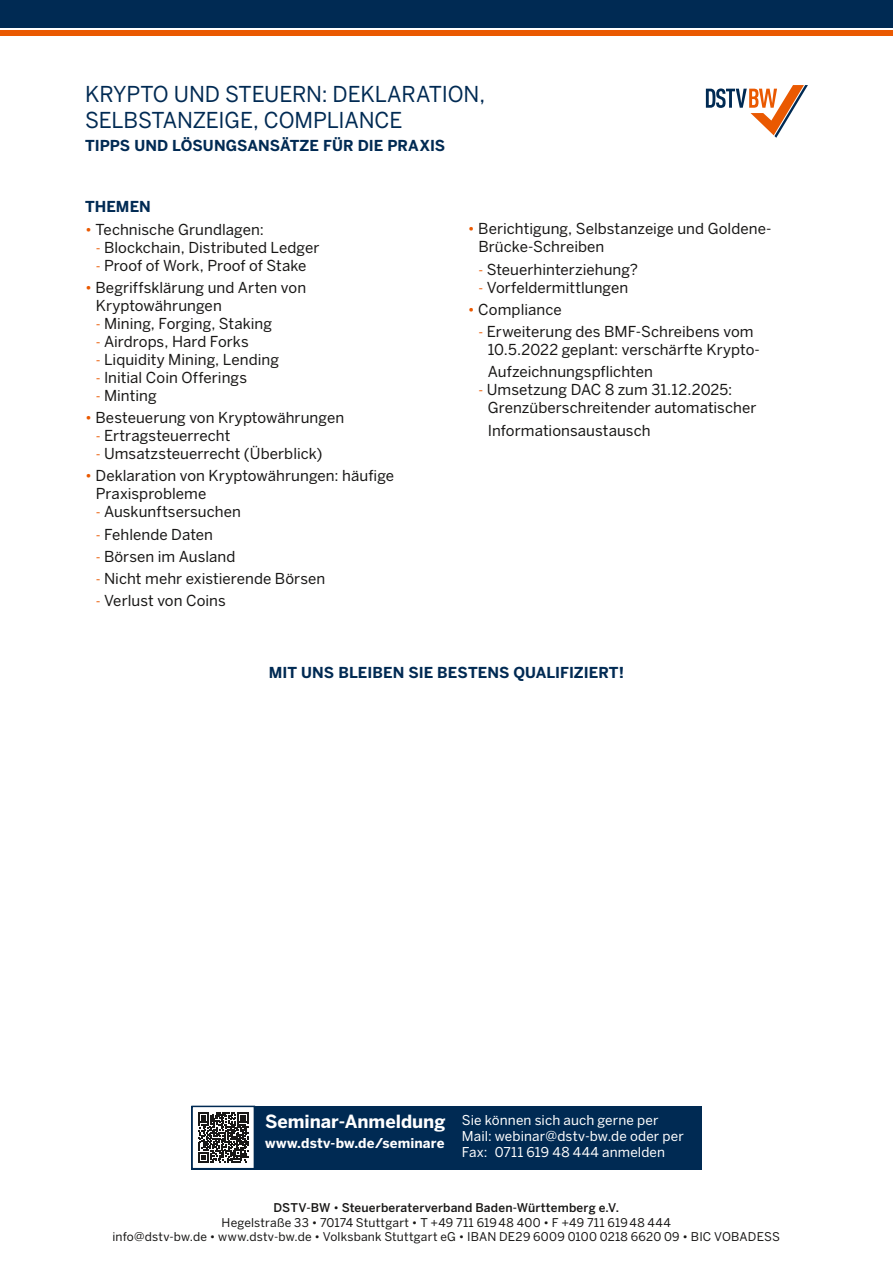
<style>
.page{position:relative;width:893px;height:1263px;background:#fff}
.page>*{position:absolute;margin:0;border:0;box-sizing:border-box;transform-origin:0 0}
.t1{font:21.75px/26.1px "Benton Sans";letter-spacing:-.01em;color:#002a53}
.t2{font:700 18px "Benton Sans";color:#fff}
.t3{font:15px/18px "Benton Sans";letter-spacing:.005em;color:#181716}
.t4{font:700 15px "Benton Sans";color:#002a53}
.t5{font:13.5px/16.2px "Benton Sans";letter-spacing:.01em;color:#fff}
.t6{font:700 13.5px "Benton Sans";letter-spacing:.01em;color:#fff}
.t7{font:12px/14.4px "Benton Sans";letter-spacing:.015em;color:#181716;text-align:center}
.s1{color:#ea5901}
.s2{font-size:13.5px;color:#ea5901}
.s3{font-weight:500}
</style>
<div class="page">
<div style="left:0;top:0;width:893px;height:28px;background:#002a53"></div>
<div style="left:0;top:31px;width:893px;height:5px;background:#ea5901"></div>
<div style="left:191px;top:1106px;width:511px;height:63px;background:#002a53"></div>
<div style="left:192px;top:1106px;width:62px;height:63px;background:#fff"></div>
<svg style="left:198px;top:1112px;width:50px;height:50px"></svg>
<div style="left:191px;top:1106px;width:64px;height:63px;border:2px solid #002a53"></div>
<svg style="left:706px;top:85px;width:102px;height:53px"></svg>
<h1 class="t1" style="left:85px;top:81px;width:402px">KRYPTO UND STEUERN: DEKLARATION,<br>SELBSTANZEIGE, COMPLIANCE</h1>
<p class="t4" style="left:85px;top:137px;width:362px">TIPPS UND LÖSUNGSANSÄTZE FÜR DIE PRAXIS</p>
<p class="t4" style="left:85px;top:198px;width:67px">THEMEN</p>
<p class="t3" style="left:85px;top:220px;width:180px"><span class="s1">•</span> Technische Grundlagen:</p>
<p class="t3" style="left:96px;top:238px;width:225px"><span class="s2">-</span> Blockchain, Distributed Ledger</p>
<p class="t3" style="left:96px;top:256px;width:212px"><span class="s2">-</span> Proof of Work, Proof of Stake</p>
<p class="t3" style="left:96px;top:278px;width:212px;text-indent:-11px"><span class="s1">•</span> Begriffsklärung und Arten von<br>Kryptowährungen</p>
<p class="t3" style="left:96px;top:314px;width:178px"><span class="s2">-</span> Mining, Forging, Staking</p>
<p class="t3" style="left:96px;top:332px;width:155px"><span class="s2">-</span> Airdrops, Hard Forks</p>
<p class="t3" style="left:96px;top:350px;width:185px"><span class="s2">-</span> Liquidity Mining, Lending</p>
<p class="t3" style="left:96px;top:368px;width:153px"><span class="s2">-</span> Initial Coin Offerings</p>
<p class="t3" style="left:96px;top:386px;width:62px"><span class="s2">-</span> Minting</p>
<p class="t3" style="left:85px;top:408px;width:261px"><span class="s1">•</span> Besteuerung von Kryptowährungen</p>
<p class="t3" style="left:96px;top:426px;width:136px"><span class="s2">-</span> Ertragsteuerrecht</p>
<p class="t3" style="left:96px;top:444px;width:228px"><span class="s2">-</span> Umsatzsteuerrecht (Überblick)</p>
<p class="t3" style="left:96px;top:467px;width:300px;text-indent:-11px"><span class="s1">•</span> Deklaration von Kryptowährungen: häufige<br>Praxisprobleme</p>
<p class="t3" style="left:96px;top:503px;width:147px"><span class="s2">-</span> Auskunftsersuchen</p>
<p class="t3" style="left:96px;top:525px;width:119px"><span class="s2">-</span> Fehlende Daten</p>
<p class="t3" style="left:96px;top:547px;width:141px"><span class="s2">-</span> Börsen im Ausland</p>
<p class="t3" style="left:96px;top:569px;width:231px"><span class="s2">-</span> Nicht mehr existierende Börsen</p>
<p class="t3" style="left:96px;top:592px;width:132px"><span class="s2">-</span> Verlust von Coins</p>
<p class="t3" style="left:478px;top:220px;width:295px;text-indent:-11px"><span class="s1">•</span> Berichtigung, Selbstanzeige und Goldene-<br>Brücke-Schreiben</p>
<p class="t3" style="left:478px;top:260px;width:161px"><span class="s2">-</span> Steuerhinterziehung?</p>
<p class="t3" style="left:478px;top:278px;width:151px"><span class="s2">-</span> Vorfeldermittlungen</p>
<p class="t3" style="left:468px;top:300px;width:96px"><span class="s1">•</span> Compliance</p>
<p class="t3" style="left:488px;top:322px;width:274px;text-indent:-9px"><span class="s2">-</span> Erweiterung des BMF-Schreibens vom<br>10.5.2022 geplant: verschärfte Krypto-</p>
<p class="t3" style="left:488px;top:363px;width:167px">Aufzeichnungspflichten</p>
<p class="t3" style="left:488px;top:381px;width:270px;text-indent:-9px"><span class="s2">-</span> Umsetzung DAC 8 zum 31.12.2025:<br>Grenzüberschreitender automatischer</p>
<p class="t3" style="left:488px;top:421px;width:164px">Informationsaustausch</p>
<p class="t4" style="left:269px;top:664px;width:357px">MIT UNS BLEIBEN SIE BESTENS QUALIFIZIERT!</p>
<p class="t2" style="left:265px;top:1110px;width:182px">Seminar-Anmeldung</p>
<p class="t6" style="left:265px;top:1135px;width:181px">www.dstv-bw.de/seminare</p>
<p class="t5" style="left:462px;top:1111px;width:223px">Sie können sich auch gerne per<br>Mail: webinar@dstv-bw.de oder per<br>Fax: 0711 619 48 444 anmelden</p>
<p class="t7" style="left:112px;top:1200px;width:669px"><span class="s3">DSTV-BW</span> • <span class="s3">Steuerberaterverband Baden-Württemberg e.V.<br></span>Hegelstraße 33 • 70174 Stuttgart • T +49 711 61948 400 • F +49 711 61948 444<br>info@dstv-bw.de • www.dstv-bw.de • Volksbank Stuttgart eG • IBAN DE29 6009 0100 0218 6620 09 • BIC VOBADESS</p>
</div>
